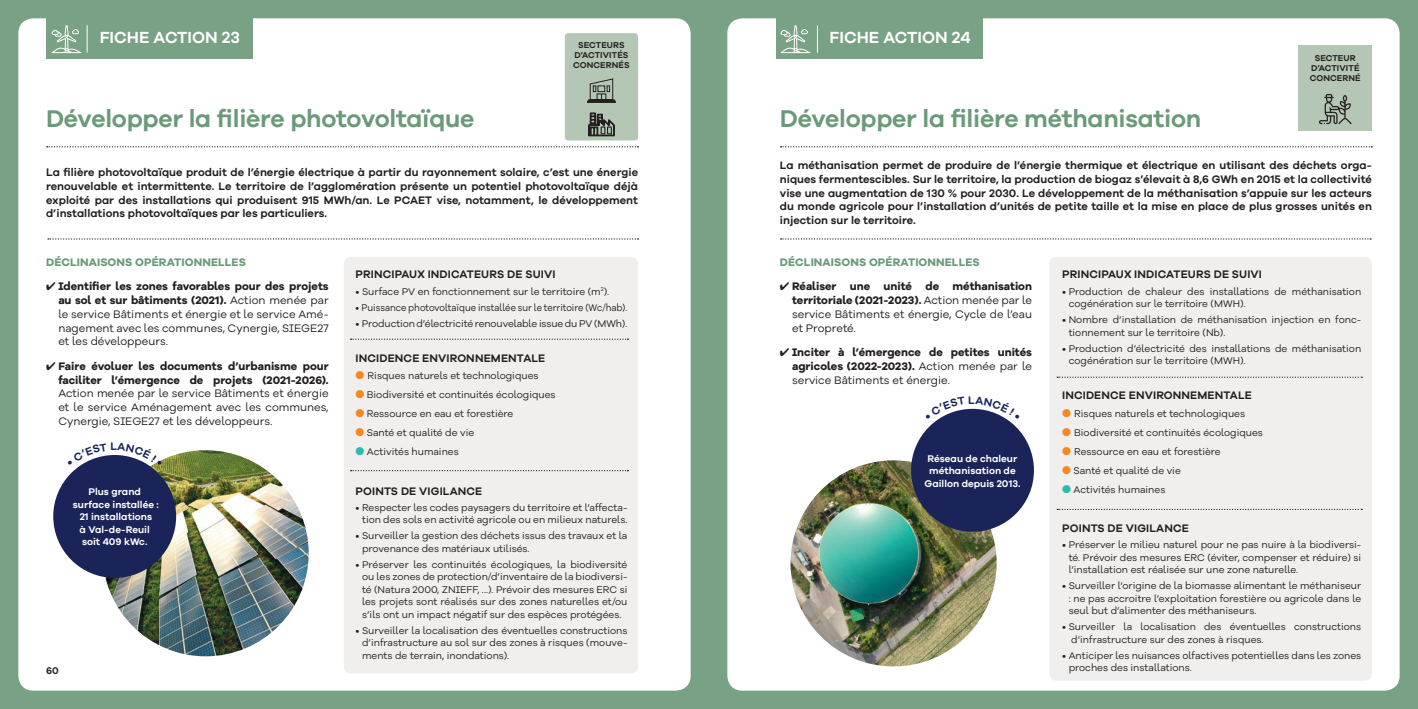
<style>
.page{position:relative;width:1418px;height:709px;background:#fff}
.page>*{position:absolute;margin:0;border:0;box-sizing:border-box;transform-origin:0 0}
.t1{font:600 25px "Galano Grotesque";letter-spacing:-.01em;color:#6a9a79}
.t2{font:600 16.62px "Galano Grotesque";color:#fff}
.t3{font:600 11.25px/13.8px "Galano Grotesque";letter-spacing:.01em;color:#241f1f;text-align:justify}
.t4{font:11.25px/13.8px "Galano Grotesque Alt";color:#241f1f;text-align:justify}
.t5{font:700 11.25px/13.8px "Galano Grotesque Alt";color:#241f1f;text-align:right}
.t6{font:700 11.25px "Galano Grotesque";letter-spacing:.01em;color:#6a9a79}
.t7{font:10px/12.5px "Galano Grotesque Alt";color:#241f1f}
.t8{font:600 10px/12.5px "Galano Grotesque";color:#fff;text-align:center}
.t9{font:10px "Galano Grotesque Alt";color:#241f1f;scale:.92 1}
.t10{font:600 10px "Galano Grotesque";color:#241f1f}
.t11{font:600 8.75px/10px "Galano Grotesque";letter-spacing:.01em;color:#241f1f;text-align:center}
.s1{font-weight:700}
.s2{color:#f8881d}
.s3{color:#27beab}
.s4{font-weight:400}
</style>
<div class="page">
<div style="left:0;top:0;width:1417px;height:709px;background:#79a183"></div>
<div style="left:18px;top:18px;width:672px;height:672px;background:#fff;border-radius:15px"></div>
<div style="left:727px;top:18px;width:672px;height:672px;background:#fff;border-radius:15px"></div>
<div style="left:46px;top:16px;width:206px;height:43px;background:#79a183"></div>
<div style="left:776px;top:16px;width:206px;height:43px;background:#79a183"></div>
<svg style="left:817px;top:25px;width:1px;height:28px"></svg>
<div style="left:344px;top:257px;width:294px;height:416px;background:#f0efee;border-radius:7px"></div>
<svg style="left:48px;top:238px;width:590px;height:1px"></svg>
<svg style="left:350px;top:338px;width:278px;height:2px"></svg>
<div style="left:1049px;top:257px;width:322px;height:423px;background:#f0efee;border-radius:7px"></div>
<svg style="left:780px;top:238px;width:590px;height:1px"></svg>
<svg style="left:1057px;top:376px;width:305px;height:2px"></svg>
<svg style="left:780px;top:146px;width:592px;height:1px"></svg>
<svg style="left:52px;top:25px;width:36px;height:28px"></svg>
<svg style="left:780px;top:25px;width:30px;height:28px"></svg>
<div style="left:565px;top:33px;width:73px;height:107px;background:#b4c7b4;border-radius:4px"></div>
<svg style="left:46px;top:78px;width:592px;height:70px"></svg>
<svg style="left:350px;top:470px;width:278px;height:1px"></svg>
<svg style="left:1057px;top:509px;width:305px;height:1px"></svg>
<img style="left:103px;top:450px;width:206px;height:206px;border-radius:103px">
<div style="left:53px;top:455px;width:123px;height:123px;background:#1a2459;border-radius:50%"></div>
<div style="left:1298px;top:46px;width:73px;height:85px;background:#b4c7b4"></div>
<svg style="left:1319px;top:94px;width:32px;height:30px"></svg>
<img style="left:790px;top:460px;width:206px;height:206px;border-radius:103px">
<div style="left:911px;top:409px;width:122px;height:122px;background:#1a2459;border-radius:50%"></div>
<svg style="left:81px;top:455px;width:81px;height:10px"></svg>
<svg style="left:939px;top:408px;width:67px;height:11px"></svg>
<h2 class="t2" style="left:100px;top:27px;width:142px">FICHE ACTION 23</h2>
<h2 class="t2" style="left:829px;top:27px;width:142px">FICHE ACTION 24</h2>
<p class="t11" style="left:573px;top:40px;width:58px">SECTEURS<br>D’ACTIVITÉS<br>CONCERNÉS</p>
<h1 class="t1" style="left:46px;top:104px;width:430px">Développer la filière photovoltaïque</h1>
<h1 class="t1" style="left:780px;top:104px;width:423px">Développer la filière méthanisation</h1>
<p class="t11" style="left:1309px;top:53px;width:53px">SECTEUR<br>D’ACTIVITÉ<br>CONCERNÉ</p>
<p class="t3" style="left:46px;top:165px;width:593px">La filière photovoltaïque produit de l’énergie électrique à partir du rayonnement solaire, c’est une énergie renouvelable et intermittente. Le territoire de l’agglomération présente un potentiel photovoltaïque déjà exploité par des installations qui produisent 915 MWh/an. Le PCAET vise, notamment, le développement d’installations photovoltaïques par les particuliers.</p>
<p class="t6" style="left:46px;top:255px;width:201px">DÉCLINAISONS OPÉRATIONNELLES</p>
<p class="t4" style="left:58px;top:279px;width:272px;text-indent:-12px">✔ <span class="s1">Identifier les zones favorables pour des projets au sol et sur bâtiments (2021).</span> Action menée par le service Bâtiments et énergie et le service Amé&shy;nagement avec les communes, Cynergie, SIEGE27 et les développeurs.</p>
<p class="t5" style="left:46px;top:359px;width:284px">✔ Faire évoluer les documents d’urbanisme pour faciliter l’émergence de projets (2021-2026).</p>
<p class="t4" style="left:58px;top:386px;width:272px">Action menée par le service Bâtiments et énergie et le service Aménagement avec les communes, Cynergie, SIEGE27 et les développeurs.</p>
<p class="t8" style="left:73px;top:485px;width:87px">Plus grand surface installée :<br>21 installations<br>à Val-de-Reuil soit 409 kWc.</p>
<p class="t10" style="left:46px;top:665px;width:14px">60</p>
<p class="t3" style="left:355px;top:267px;width:201px">PRINCIPAUX INDICATEURS DE SUIVI</p>
<p class="t7" style="left:355px;top:284px;width:255px">• Surface PV en fonctionnement sur le territoire (m<sup>2</sup>).</p>
<p class="t9" style="left:355px;top:301px;width:297px">• Puissance photovoltaïque installée sur le territoire (Wc/hab).</p>
<p class="t7" style="left:355px;top:317px;width:273px">• Production d’électricité renouvelable issue du PV (MWh).</p>
<p class="t3" style="left:355px;top:351px;width:191px">INCIDENCE ENVIRONNEMENTALE</p>
<p class="t7" style="left:355px;top:369px;width:184px"><span class="s2">●</span> Risques naturels et technologiques</p>
<p class="t7" style="left:355px;top:388px;width:201px"><span class="s2">●</span> Biodiversité et continuités écologiques</p>
<p class="t7" style="left:355px;top:407px;width:159px"><span class="s2">●</span> Ressource en eau et forestière</p>
<p class="t7" style="left:355px;top:426px;width:120px"><span class="s2">●</span> Santé et qualité de vie</p>
<p class="t7" style="left:355px;top:445px;width:105px"><span class="s3">●</span> Activités humaines</p>
<p class="t3" style="left:355px;top:483px;width:128px">POINTS DE VIGILANCE</p>
<p class="t7" style="left:355px;top:500px;width:273px;text-align:right">• Respecter les codes paysagers du territoire et l’affecta&shy;tion des sols en activité agricole ou en milieux naturels.</p>
<p class="t7" style="left:362px;top:529px;width:267px;text-indent:-7px">• Surveiller la gestion des déchets issus des travaux et la provenance des matériaux utilisés.</p>
<p class="t7" style="left:362px;top:558px;width:267px;text-align:justify;text-indent:-7px">• Préserver les continuités écologiques, la biodiversité ou les zones de protection/d’inventaire de la biodiversi&shy;té (Natura 2000, ZNIEFF, ...). Prévoir des mesures ERC si les projets sont réalisés sur des zones naturelles et/ou s’ils ont un impact négatif sur des espèces protégées.</p>
<p class="t7" style="left:362px;top:624px;width:267px;text-align:justify;text-indent:-6px">• Surveiller la localisation des éventuelles constructions d’infrastructure au sol sur des zones à risques (mouve&shy;ments de terrain, inondations).</p>
<p class="t3" style="left:780px;top:158px;width:593px">La méthanisation permet de produire de l’énergie thermique et électrique en utilisant des déchets orga&shy;niques fermentescibles. Sur le territoire, la production de biogaz s’élevait à 8,6 GWh en 2015 et la collectivité vise une augmentation de 130 % pour 2030. Le développement de la méthanisation s’appuie sur les acteurs du monde agricole pour l’installation d’unités de petite taille et la mise en place de plus grosses unités en injection sur le territoire.</p>
<p class="t6" style="left:780px;top:255px;width:201px">DÉCLINAISONS OPÉRATIONNELLES</p>
<p class="t4" style="left:792px;top:279px;width:241px;text-indent:-12px">✔ <span class="s1">Réaliser une unité de méthanisation territoriale (2021-2023).</span> Action menée par le service Bâtiments et énergie, Cycle de l’eau et Propreté.</p>
<p class="t5" style="left:792px;top:345px;width:241px;text-align:justify;text-indent:-12px">✔ Inciter à l’émergence de petites unités agricoles (2022-2023). <span class="s4">Action menée par le service Bâtiments et énergie.</span></p>
<p class="t8" style="left:924px;top:452px;width:97px">Réseau de chaleur méthanisation de<br>Gaillon depuis 2013.</p>
<p class="t3" style="left:1062px;top:267px;width:201px">PRINCIPAUX INDICATEURS DE SUIVI</p>
<p class="t7" style="left:1068px;top:284px;width:294px;text-indent:-7px">• Production de chaleur des installations de méthanisation cogénération sur le territoire (MWH).</p>
<p class="t7" style="left:1068px;top:313px;width:294px;text-indent:-7px">• Nombre d’installation de méthanisation injection en fonc&shy;tionnement sur le territoire (Nb).</p>
<p class="t7" style="left:1068px;top:342px;width:294px;text-indent:-7px">• Production d’électricité des installations de méthanisation cogénération sur le territoire (MWH).</p>
<p class="t3" style="left:1062px;top:388px;width:191px">INCIDENCE ENVIRONNEMENTALE</p>
<p class="t7" style="left:1062px;top:406px;width:184px"><span class="s2">●</span> Risques naturels et technologiques</p>
<p class="t7" style="left:1062px;top:425px;width:202px"><span class="s2">●</span> Biodiversité et continuités écologiques</p>
<p class="t7" style="left:1062px;top:445px;width:160px"><span class="s2">●</span> Ressource en eau et forestière</p>
<p class="t7" style="left:1062px;top:464px;width:120px"><span class="s2">●</span> Santé et qualité de vie</p>
<p class="t7" style="left:1062px;top:483px;width:105px"><span class="s3">●</span> Activités humaines</p>
<p class="t3" style="left:1062px;top:521px;width:128px">POINTS DE VIGILANCE</p>
<p class="t7" style="left:1068px;top:538px;width:294px;text-align:justify;text-indent:-7px">• Préserver le milieu naturel pour ne pas nuire à la biodiversi&shy;té. Prévoir des mesures ERC (éviter, compenser et réduire) si l’installation est réalisée sur une zone naturelle.</p>
<p class="t7" style="left:1068px;top:579px;width:294px;text-align:justify;text-indent:-7px">• Surveiller l’origine de la biomasse alimentant le méthaniseur : ne pas accroitre l’exploitation forestière ou agricole dans le seul but d’alimenter des méthaniseurs.</p>
<p class="t7" style="left:1071px;top:620px;width:291px;text-indent:-9px">• Surveiller la localisation des éventuelles constructions d’infrastructure sur des zones à risques.</p>
<p class="t7" style="left:1068px;top:649px;width:294px;text-indent:-7px">• Anticiper les nuisances olfactives potentielles dans les zones proches des installations.</p>
</div>
